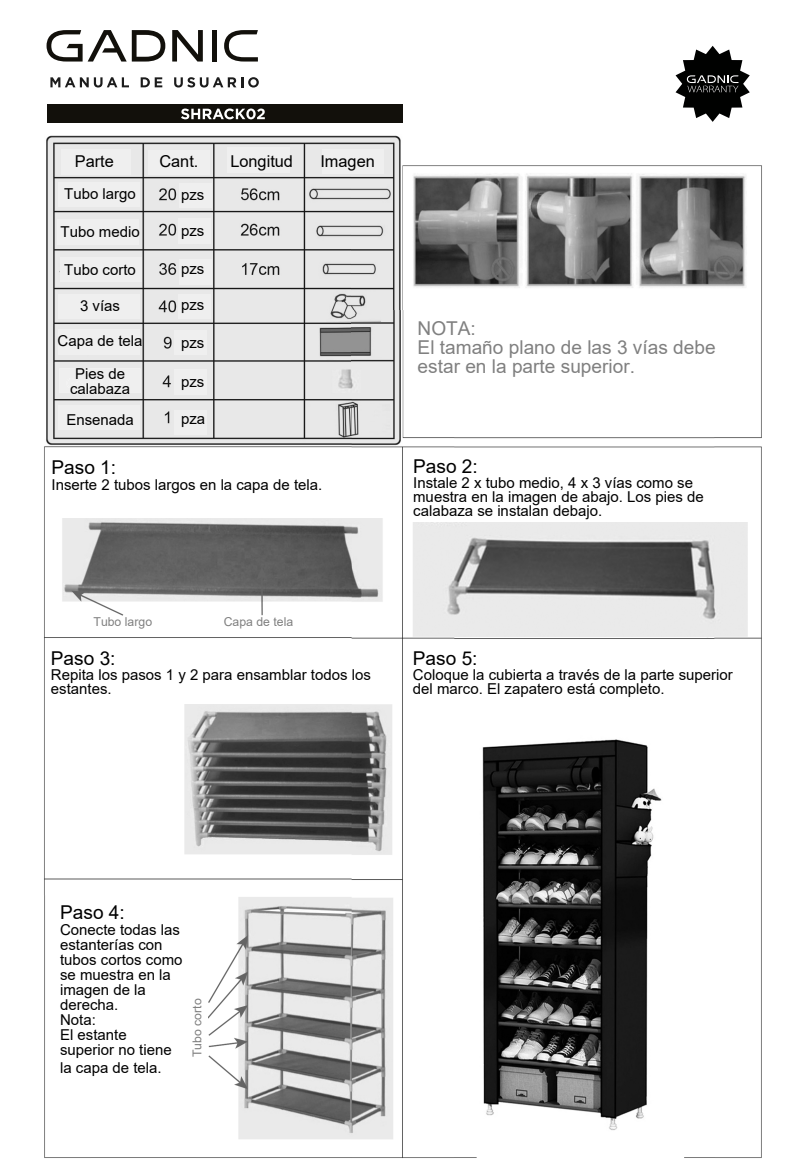
<style>
.page{position:relative;width:798px;height:1171px;background:#fff}
.page>*{position:absolute;margin:0;border:0;box-sizing:border-box;transform-origin:0 0}
.t1{font:19.05px/19px "Arial";color:#808080}
.t2{font:19.05px "Arial";color:#000}
.t3{font:16.35px "Arial";color:#000}
.t4{font:15px/15px "Arial";color:#000}
.t5{font:12.3px "Arial";color:#808080}
</style>
<div class="page">
<img style="left:44px;top:104px;width:307px;height:791px">
<img style="left:351px;top:135px;width:411px;height:175px">
<img style="left:351px;top:310px;width:103px;height:848px">
<img style="left:714px;top:310px;width:48px;height:848px">
<img style="left:454px;top:437px;width:260px;height:202px">
<img style="left:454px;top:739px;width:260px;height:419px">
<img style="left:196px;top:895px;width:156px;height:263px">
<div style="left:61px;top:150px;width:69px;height:24px;background:#efefef"></div>
<div style="left:148px;top:150px;width:62px;height:25px;background:#efefef"></div>
<div style="left:58px;top:220px;width:81px;height:24px;background:#efefef"></div>
<div style="left:59px;top:405px;width:81px;height:25px;background:#efefef"></div>
<div style="left:60px;top:257px;width:81px;height:25px;background:#efefef"></div>
<div style="left:59px;top:294px;width:81px;height:25px;background:#efefef"></div>
<div style="left:58px;top:330px;width:81px;height:24px;background:#efefef"></div>
<img style="left:60px;top:368px;width:80px;height:25px">
<img style="left:66px;top:377px;width:64px;height:11px">
<div style="left:58px;top:182px;width:81px;height:25px;background:#efefef"></div>
<img style="left:228px;top:148px;width:61px;height:24px">
<div style="left:322px;top:149px;width:62px;height:25px;background:#efefef"></div>
<img style="left:179px;top:183px;width:32px;height:24px">
<img style="left:178px;top:219px;width:32px;height:24px">
<img style="left:179px;top:260px;width:32px;height:24px">
<img style="left:179px;top:294px;width:32px;height:25px">
<img style="left:174px;top:330px;width:32px;height:25px">
<img style="left:175px;top:369px;width:32px;height:25px">
<img style="left:174px;top:410px;width:32px;height:25px">
<img style="left:410px;top:301px;width:340px;height:110px">
<img style="left:412px;top:455px;width:340px;height:66px">
<img style="left:80px;top:617px;width:315px;height:17px">
<img style="left:49px;top:451px;width:339px;height:66px">
<img style="left:51px;top:641px;width:340px;height:62px">
<img style="left:411px;top:644px;width:339px;height:62px">
<img style="left:50px;top:887px;width:186px;height:62px">
<img style="left:50px;top:934px;width:157px;height:158px">
<div style="left:194px;top:91px;width:508px;height:43px;background:#fff"></div>
<div style="left:47px;top:105px;width:356px;height:18px;background:#12100b"></div>
<svg style="left:224px;top:30px;width:34px;height:32px"></svg>
<div style="left:212px;top:30px;width:5px;height:32px;background:#12100b"></div>
<svg style="left:172px;top:30px;width:31px;height:32px"></svg>
<svg style="left:47px;top:30px;width:118px;height:32px"></svg>
<svg style="left:50px;top:77px;width:79px;height:11px"></svg>
<svg style="left:141px;top:77px;width:21px;height:10px"></svg>
<svg style="left:174px;top:77px;width:85px;height:11px"></svg>
<svg style="left:675px;top:46px;width:75px;height:76px"></svg>
<svg style="left:181px;top:108px;width:84px;height:11px"></svg>
<p class="t3" style="left:75px;top:150px;width:41px">Parte</p>
<p class="t3" style="left:159px;top:150px;width:41px">Cant.</p>
<p class="t3" style="left:230px;top:150px;width:64px">Longitud</p>
<p class="t3" style="left:320px;top:150px;width:56px">Imagen</p>
<p class="t4" style="left:64px;top:186px;width:73px">Tubo largo</p>
<p class="t4" style="left:61px;top:224px;width:81px">Tubo medio</p>
<p class="t4" style="left:64px;top:262px;width:73px">Tubo corto</p>
<p class="t4" style="left:80px;top:298px;width:41px">3 vías</p>
<p class="t4" style="left:58px;top:324px;width:86px;line-height:32.7px;text-align:center">Capa de tela<br>Pies de</p>
<p class="t4" style="left:66px;top:373px;width:69px;line-height:31px">calabaza<br>Ensenada</p>
<p class="t4" style="left:181px;top:187px;width:25px">pzs</p>
<p class="t4" style="left:181px;top:223px;width:25px">pzs</p>
<p class="t4" style="left:181px;top:261px;width:25px">pzs</p>
<p class="t4" style="left:181px;top:297px;width:25px">pzs</p>
<p class="t4" style="left:181px;top:335px;width:25px">pzs</p>
<p class="t4" style="left:181px;top:374px;width:25px">pzs</p>
<p class="t4" style="left:181px;top:411px;width:26px">pza</p>
<p class="t2" style="left:51px;top:454px;width:66px">Paso 1:</p>
<p class="t4" style="left:51px;top:477px;width:272px">Inserte 2 tubos largos en la capa de tela.</p>
<p class="t5" style="left:94px;top:613px;width:60px">Tubo largo</p>
<p class="t5" style="left:224px;top:613px;width:71px">Capa de tela</p>
<p class="t2" style="left:51px;top:645px;width:66px">Paso 3:</p>
<p class="t4" style="left:51px;top:667px;width:321px;line-height:14.1px">Repita los pasos 1 y 2 para ensamblar todos los estantes.</p>
<p class="t1" style="left:418px;top:318px;width:299px">NOTA:<br>El tamaño plano de las 3 vías debe estar en la parte superior.</p>
<p class="t2" style="left:413px;top:453px;width:66px">Paso 2:</p>
<p class="t4" style="left:413px;top:475px;width:292px;line-height:14.1px">Instale 2 x tubo medio, 4 x 3 vías como se muestra en la imagen de abajo. Los pies de calabaza se instalan debajo.</p>
<p class="t2" style="left:413px;top:646px;width:66px">Paso 5:</p>
<p class="t4" style="left:413px;top:668px;width:321px;line-height:14.1px">Coloque la cubierta a través de la parte superior del marco. El zapatero está completo.</p>
<p class="t2" style="left:60px;top:899px;width:66px">Paso 4:</p>
<p class="t4" style="left:60px;top:922px;width:124px">Conecte todas las estanterías con tubos cortos como se muestra en la imagen de la derecha.<br>Nota:<br>El estante superior no tiene</p>
<p class="t4" style="left:60px;top:1060px;width:103px">la capa de tela.</p>
<p class="t5" style="left:189px;top:1057px;width:60px;rotate:-90deg">Tubo corto</p>
</div>
